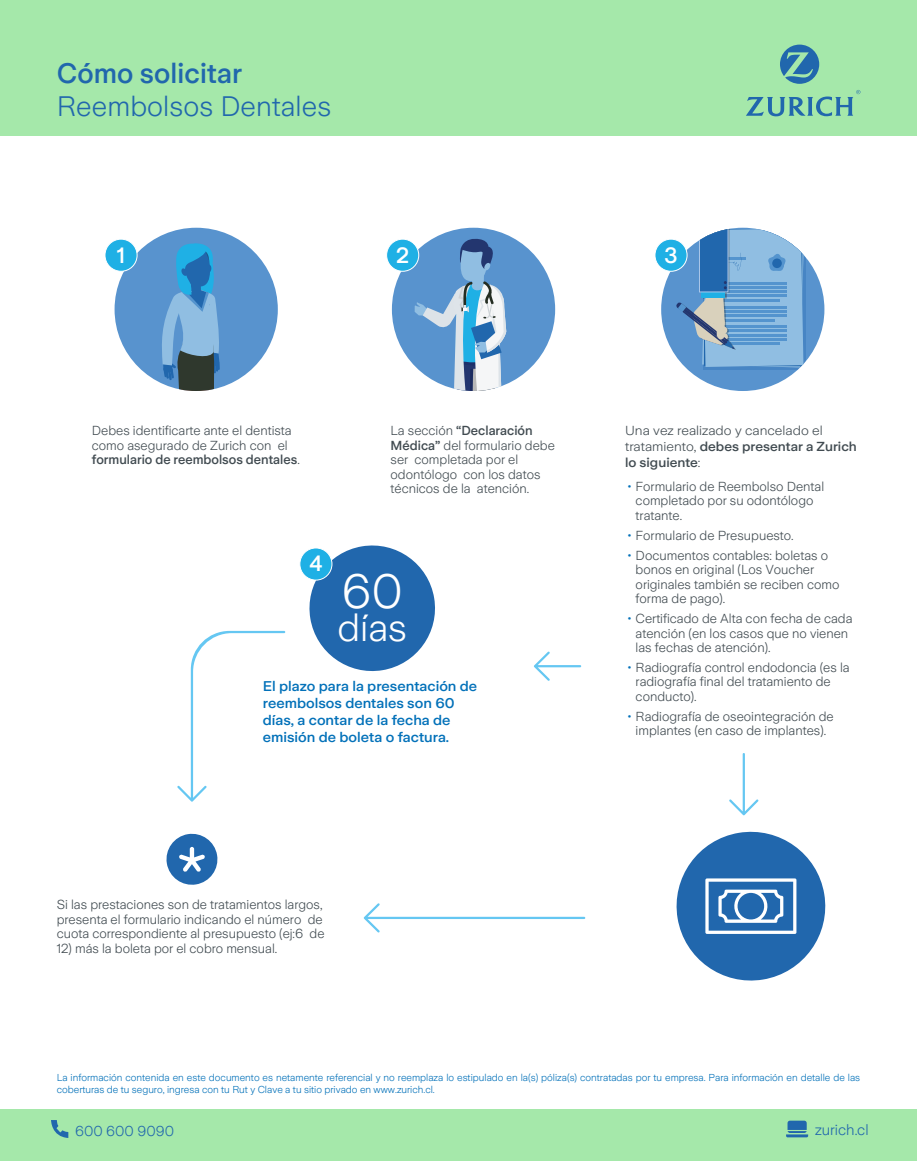
<style>
.page{position:relative;width:917px;height:1161px;background:#fff}
.page>*{position:absolute;margin:0;border:0;box-sizing:border-box;transform-origin:0 0}
.t1{font:300 47.8px "Zurich Sans";color:#fff}
.t2{font:300 38px "Zurich Sans";color:#fff}
.t3{font:300 28px "Zurich Sans";letter-spacing:.005em;color:#2167ad}
.t4{font:500 28px "Zurich Sans";letter-spacing:.005em;color:#2167ad}
.t5{font:500 22px "Zurich Sans";color:#fff}
.t6{font:300 15px "Zurich Sans";color:#2167ad}
.t7{font:300 14.2px "Zurich Sans";color:#2167ad}
.t8{font:500 14px/16.8px "Zurich Sans";color:#0371b9;scale:1.06 1}
.t9{font:300 13px/14.4px "Zurich Sans";color:#414b51}
.t10{font:300 13px/15.6px "Zurich Sans";color:#414b51;scale:1.06 1}
.t11{font:300 10px/12px "Zurich Sans";color:#0371b9}
.s1{font-weight:500}
.s2{color:#0371b9}
</style>
<div class="page">
<div style="left:0;top:0;width:916px;height:136px;background:#a5e8aa"></div>
<svg style="left:308px;top:545px;width:127px;height:127px"></svg>
<svg style="left:166px;top:833px;width:52px;height:52px"></svg>
<div style="left:115px;top:228px;width:163px;height:163px;background:#5893ce;border-radius:50%"></div>
<svg style="left:160px;top:243px;width:61px;height:148px"></svg>
<div style="left:392px;top:228px;width:163px;height:163px;background:#5893ce;border-radius:50%"></div>
<svg style="left:414px;top:236px;width:93px;height:155px"></svg>
<div style="left:661px;top:228px;width:163px;height:163px;background:#5893ce;border-radius:50%"></div>
<svg style="left:676px;top:228px;width:129px;height:142px"></svg>
<svg style="left:676px;top:831px;width:150px;height:150px"></svg>
<svg style="left:729px;top:753px;width:29px;height:62px"></svg>
<svg style="left:534px;top:651px;width:47px;height:29px"></svg>
<svg style="left:177px;top:630px;width:108px;height:171px"></svg>
<svg style="left:364px;top:903px;width:221px;height:29px"></svg>
<div style="left:105px;top:239px;width:32px;height:32px;background:#1fb0e5;border-radius:50%"></div>
<div style="left:104px;top:238px;width:34px;height:34px;border:1px solid #fff;border-radius:50%"></div>
<div style="left:386px;top:239px;width:32px;height:32px;background:#1fb0e5;border-radius:50%"></div>
<div style="left:386px;top:238px;width:33px;height:34px;border:1px solid #fff;border-radius:50%"></div>
<div style="left:655px;top:239px;width:32px;height:32px;background:#1fb0e5;border-radius:50%"></div>
<div style="left:654px;top:238px;width:33px;height:34px;border:1px solid #fff;border-radius:50%"></div>
<div style="left:300px;top:548px;width:32px;height:32px;background:#1fb0e5;border-radius:50%"></div>
<div style="left:299px;top:547px;width:33px;height:33px;border:1px solid #fff;border-radius:50%"></div>
<svg style="left:780px;top:45px;width:39px;height:39px"></svg>
<svg style="left:746px;top:90px;width:114px;height:26px"></svg>
<div style="left:0;top:1109px;width:916px;height:51px;background:#a5e8aa"></div>
<svg style="left:51px;top:1120px;width:17px;height:17px"></svg>
<svg style="left:786px;top:1120px;width:22px;height:17px"></svg>
<h3 class="t4" style="left:57px;top:58px;width:187px">Cómo solicitar</h3>
<h3 class="t3" style="left:57px;top:91px;width:276px">Reembolsos Dentales</h3>
<h3 class="t5" style="left:117px;top:243px;width:10px">1</h3>
<h3 class="t5" style="left:396px;top:243px;width:15px">2</h3>
<h3 class="t5" style="left:664px;top:243px;width:15px">3</h3>
<p class="t9" style="left:390px;top:424px;width:166px">La sección <span class="s1">“Declaración<br>Médica”</span> del formulario debe ser completada por el odontólogo con los datos técnicos de la atención.</p>
<p class="t10" style="left:625px;top:423px;width:220px">Una vez realizado y cancelado el tratamiento, <span class="s1">debes presentar a Zurich lo siguiente</span>:</p>
<p class="t9" style="left:92px;top:424px;width:209px">Debes identificarte ante el dentista como asegurado de Zurich con el <span class="s1">formulario de reembolsos dentales</span>.</p>
<p class="t9" style="left:635px;top:479px;width:190px;text-indent:-9px"><span class="s2">•</span> Formulario de Reembolso Dental completado por su odontólogo tratante.</p>
<p class="t9" style="left:627px;top:528px;width:168px"><span class="s2">•</span> Formulario de Presupuesto.</p>
<p class="t9" style="left:635px;top:548px;width:205px;text-indent:-9px"><span class="s2">•</span> Documentos contables: boletas o bonos en original (Los Voucher originales también se reciben como forma de pago).</p>
<p class="t9" style="left:635px;top:611px;width:218px;text-indent:-9px"><span class="s2">•</span> Certificado de Alta con fecha de cada atención (en los casos que no vienen las fechas de atención).</p>
<p class="t9" style="left:635px;top:660px;width:215px;text-indent:-9px"><span class="s2">•</span> Radiografía control endodoncia (es la radiografía final del tratamiento de conducto).</p>
<p class="t9" style="left:627px;top:709px;width:208px;text-align:center"><span class="s2">•</span> Radiografía de oseointegración de implantes (en caso de implantes).</p>
<h3 class="t5" style="left:309px;top:551px;width:15px">4</h3>
<h1 class="t1" style="left:341px;top:565px;width:63px">60</h1>
<h2 class="t2" style="left:337px;top:607px;width:71px">días</h2>
<p class="t8" style="left:263px;top:678px;width:204px">El plazo para la presentación de reembolsos dentales son 60 días, a contar de la fecha de emisión de boleta o factura.</p>
<p class="t9" style="left:57px;top:897px;width:269px">Si las prestaciones son de tratamientos largos, presenta el formulario indicando el número de cuota correspondiente al presupuesto (ej:6 de</p>
<p class="t9" style="left:57px;top:940px;width:222px">12) más la boleta por el cobro mensual.</p>
<p class="t11" style="left:57px;top:1071px;width:805px">La información contenida en este documento es netamente referencial y no reemplaza lo estipulado en la(s) póliza(s) contratadas por tu empresa. Para información en detalle de las coberturas de tu seguro, ingresa con tu Rut y Clave a tu sitio privado en www.zurich.cl.</p>
<p class="t7" style="left:75px;top:1122px;width:101px">600 600 9090</p>
<p class="t6" style="left:815px;top:1121px;width:55px">zurich.cl</p>
</div>
